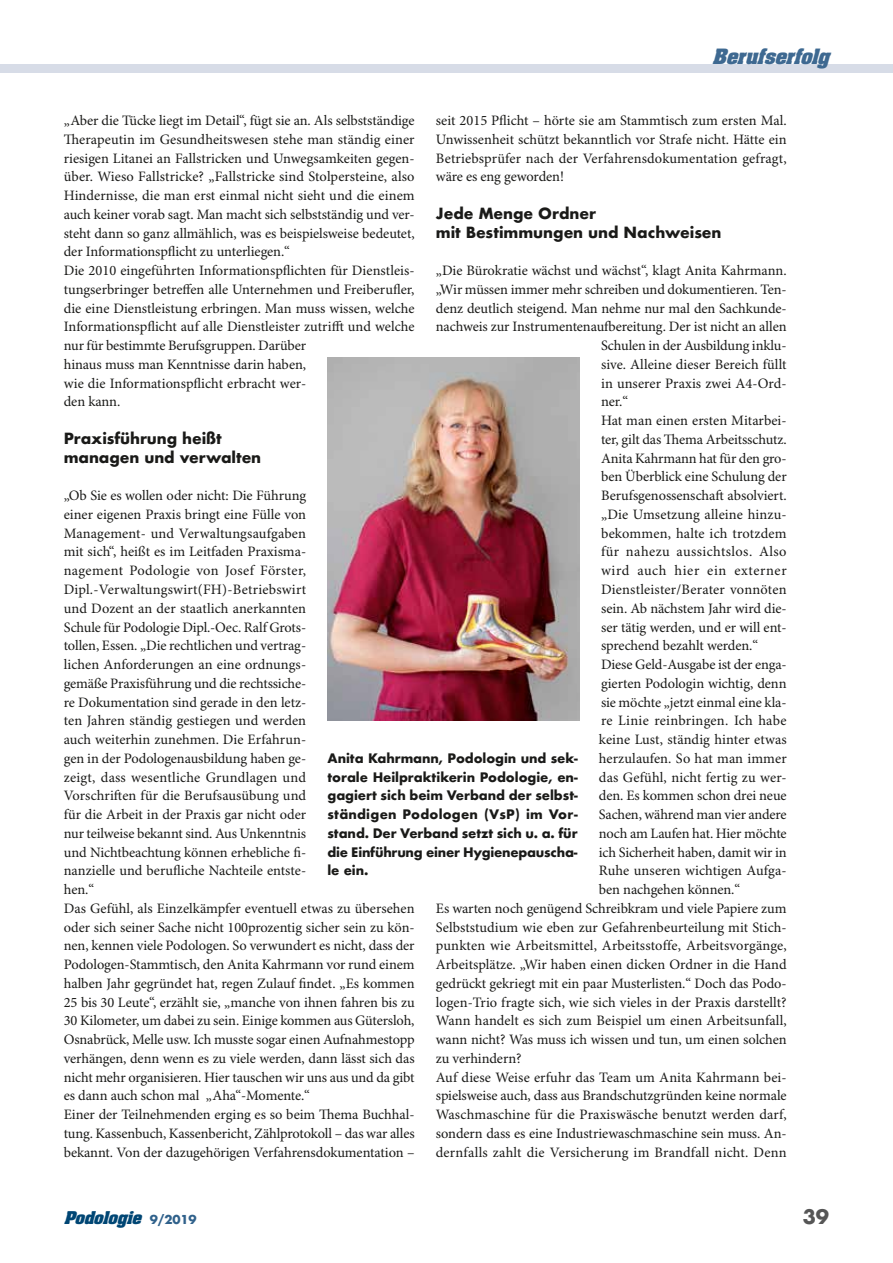
<style>
.page{position:relative;width:893px;height:1263px;background:#fff}
.page>*{position:absolute;margin:0;border:0;box-sizing:border-box;transform-origin:0 0}
.t1{font:700 19.5px "Futura";color:#565656}
.t2{font:italic 700 18px "Aachen";color:#3e6991}
.t3{font:700 15px/18.8px "Futura";letter-spacing:-.005em;color:#1a1a18}
.t4{font:italic 700 15px "Aachen";color:#004674}
.t5{font:14.4px/18.8px "Minion Pro";letter-spacing:-.005em;color:#1a1a18}
.t6{font:14.4px "Minion Pro";letter-spacing:.015em;color:#1a1a18}
.t7{font:14.4px "Minion Pro";letter-spacing:.03em;color:#1a1a18}
.t8{font:14.4px "Minion Pro";letter-spacing:.04em;color:#1a1a18}
.t9{font:700 12.75px/18.8px "Futura";letter-spacing:-.015em;color:#1a1a18;text-align:justify}
.s1{font-family:"Futura";font-style:normal;font-size:12px;color:#30618b}
</style>
<div class="page">
<div style="left:0;top:64px;width:893px;height:9px;background:#d7dce7"></div>
<img style="left:327px;top:357px;width:253px;height:364px">
<p class="t2" style="left:712px;top:43px;width:125px">Berufserfolg</p>
<p class="t5" style="left:64px;top:112px;width:352px">„Aber die Tücke liegt im Detail“, fügt sie an. Als selbstständige Therapeutin im Gesundheitswesen stehe man ständig einer riesigen Litanei an Fallstricken und Unwegsamkeiten gegen&shy;über. Wieso Fallstricke? „Fallstricke sind Stolpersteine, also Hindernisse, die man erst einmal nicht sieht und die einem auch keiner vorab sagt. Man macht sich selbstständig und ver&shy;steht dann so ganz allmählich, was es beispielsweise bedeutet, der Informationspflicht zu unterliegen.“<br>Die 2010 eingeführten Informationspflichten für Dienstleis&shy;tungserbringer betreffen alle Unternehmen und Freiberufler, die eine Dienstleistung erbringen. Man muss wissen, welche Informationspflicht auf alle Dienstleister zutrifft und welche nur für bestimmte Berufsgruppen. Darüber<br>hinaus muss man Kenntnisse darin haben,<br>wie die Informationspflicht erbracht wer-<br>den kann.</p>
<p class="t3" style="left:64px;top:429px;width:199px">Praxisführung heißt managen und verwalten</p>
<p class="t5" style="left:64px;top:487px;width:352px">„Ob Sie es wollen oder nicht: Die Führung<br>einer eigenen Praxis bringt eine Fülle von<br>Management- und Verwaltungsaufgaben<br>mit sich“, heißt es im Leitfaden Praxisma-<br>nagement Podologie von Josef Förster, Dipl.-Verwaltungswirt(FH)-Betriebswirt<br>und Dozent an der staatlich anerkannten<br>Schule für Podologie Dipl.-Oec. Ralf Grots-<br>tollen, Essen. „Die rechtlichen und vertrag-<br>lichen Anforderungen an eine ordnungs-<br>gemäße Praxisführung und die rechtssiche-<br>re Dokumentation sind gerade in den letz-<br>ten Jahren ständig gestiegen und werden<br>auch weiterhin zunehmen. Die Erfahrun-<br>gen in der Podologenausbildung haben ge-<br>zeigt, dass wesentliche Grundlagen und<br>Vorschriften für die Berufsausübung und<br>für die Arbeit in der Praxis gar nicht oder<br>nur teilweise bekannt sind. Aus Unkenntnis<br>und Nichtbeachtung können erhebliche fi-<br>nanzielle und berufliche Nachteile entste-<br>hen.“<br>Das Gefühl, als Einzelkämpfer eventuell etwas zu übersehen oder sich seiner Sache nicht 100prozentig sicher sein zu kön&shy;nen, kennen viele Podologen. So verwundert es nicht, dass der Podologen-Stammtisch, den Anita Kahrmann vor rund einem halben Jahr gegründet hat, regen Zulauf findet. „Es kommen 25 bis 30 Leute“, erzählt sie, „manche von ihnen fahren bis zu 30 Kilometer, um dabei zu sein. Einige kommen aus Gütersloh, Osnabrück, Melle usw. Ich musste sogar einen Aufnahmestopp verhängen, denn wenn es zu viele werden, dann lässt sich das nicht mehr organisieren. Hier tauschen wir uns aus und da gibt es dann auch schon mal „Aha“-Momente.“<br>Einer der Teilnehmenden erging es so beim Thema Buchhal&shy;tung. Kassenbuch, Kassenbericht, Zählprotokoll – das war alles bekannt. Von der dazugehörigen Verfahrensdokumentation –</p>
<p class="t5" style="left:436px;top:112px;width:352px;text-align:justify">seit 2015 Pflicht – hörte sie am Stammtisch zum ersten Mal.<br>Unwissenheit schützt bekanntlich vor Strafe nicht. Hätte ein Betriebsprüfer nach der Verfahrensdokumentation gefragt, wäre es eng geworden!</p>
<p class="t3" style="left:436px;top:204px;width:287px">Jede Menge Ordner<br>mit Bestimmungen und Nachweisen</p>
<p class="t5" style="left:436px;top:262px;width:352px">„Die Bürokratie wächst und wächst“, klagt Anita Kahrmann.</p>
<p class="t5" style="left:436px;top:281px;width:352px">„Wir müssen immer mehr schreiben und dokumentieren. Ten-</p>
<p class="t5" style="left:436px;top:299px;width:352px">denz deutlich steigend. Man nehme nur mal den Sachkunde-</p>
<p class="t5" style="left:436px;top:318px;width:352px">nachweis zur Instrumentenaufbereitung. Der ist nicht an allen</p>
<p class="t5" style="left:601px;top:337px;width:187px">Schulen in der Ausbildung inklu-</p>
<p class="t5" style="left:601px;top:356px;width:187px">sive. Alleine dieser Bereich füllt</p>
<p class="t5" style="left:601px;top:374px;width:187px">in unserer Praxis zwei A4-Ord-</p>
<p class="t5" style="left:601px;top:393px;width:29px">ner.“</p>
<p class="t5" style="left:601px;top:412px;width:187px">Hat man einen ersten Mitarbei-</p>
<p class="t5" style="left:601px;top:431px;width:187px">ter, gilt das Thema Arbeitsschutz.</p>
<p class="t5" style="left:601px;top:449px;width:187px">Anita Kahrmann hat für den gro-</p>
<p class="t5" style="left:601px;top:468px;width:187px">ben Überblick eine Schulung der</p>
<p class="t5" style="left:601px;top:487px;width:187px">Berufsgenossenschaft absolviert.</p>
<p class="t5" style="left:601px;top:506px;width:187px">„Die Umsetzung alleine hinzu-</p>
<p class="t5" style="left:601px;top:524px;width:187px">bekommen, halte ich trotzdem</p>
<p class="t7" style="left:601px;top:543px;width:187px">für nahezu aussichtslos. Also</p>
<p class="t8" style="left:601px;top:562px;width:187px">wird auch hier ein externer</p>
<p class="t6" style="left:601px;top:581px;width:187px">Dienstleister/Berater vonnöten</p>
<p class="t5" style="left:601px;top:599px;width:187px">sein. Ab nächstem Jahr wird die-</p>
<p class="t5" style="left:601px;top:618px;width:187px">ser tätig werden, und er will ent-</p>
<p class="t5" style="left:601px;top:637px;width:159px">sprechend bezahlt werden.“</p>
<p class="t5" style="left:601px;top:656px;width:187px">Diese Geld-Ausgabe ist der enga-</p>
<p class="t5" style="left:601px;top:674px;width:187px">gierten Podologin wichtig, denn</p>
<p class="t5" style="left:601px;top:693px;width:187px">sie möchte „jetzt einmal eine kla-</p>
<p class="t6" style="left:601px;top:712px;width:187px">re Linie reinbringen. Ich habe</p>
<p class="t5" style="left:599px;top:731px;width:189px">keine Lust, ständig hinter etwas</p>
<p class="t5" style="left:599px;top:749px;width:189px">herzulaufen. So hat man immer</p>
<p class="t5" style="left:599px;top:768px;width:189px">das Gefühl, nicht fertig zu wer-</p>
<p class="t5" style="left:599px;top:787px;width:189px">den. Es kommen schon drei neue</p>
<p class="t5" style="left:599px;top:806px;width:189px">Sachen, während man vier andere</p>
<p class="t5" style="left:599px;top:824px;width:189px">noch am Laufen hat. Hier möchte</p>
<p class="t5" style="left:599px;top:843px;width:189px">ich Sicherheit haben, damit wir in</p>
<p class="t5" style="left:599px;top:862px;width:189px">Ruhe unseren wichtigen Aufga-</p>
<p class="t5" style="left:599px;top:881px;width:143px">ben nachgehen können.“</p>
<p class="t5" style="left:436px;top:899px;width:352px">Es warten noch genügend Schreibkram und viele Papiere zum</p>
<p class="t5" style="left:436px;top:918px;width:352px">Selbststudium wie eben zur Gefahrenbeurteilung mit Stich-</p>
<p class="t5" style="left:436px;top:937px;width:352px">punkten wie Arbeitsmittel, Arbeitsstoffe, Arbeitsvorgänge,</p>
<p class="t5" style="left:436px;top:956px;width:352px">Arbeitsplätze. „Wir haben einen dicken Ordner in die Hand</p>
<p class="t5" style="left:436px;top:974px;width:352px">gedrückt gekriegt mit ein paar Musterlisten.“ Doch das Podo-</p>
<p class="t5" style="left:436px;top:993px;width:352px">logen-Trio fragte sich, wie sich vieles in der Praxis darstellt?</p>
<p class="t5" style="left:436px;top:1012px;width:352px">Wann handelt es sich zum Beispiel um einen Arbeitsunfall,</p>
<p class="t5" style="left:436px;top:1031px;width:352px">wann nicht? Was muss ich wissen und tun, um einen solchen</p>
<p class="t5" style="left:436px;top:1049px;width:87px">zu verhindern?</p>
<p class="t5" style="left:436px;top:1068px;width:352px">Auf diese Weise erfuhr das Team um Anita Kahrmann bei-</p>
<p class="t5" style="left:436px;top:1087px;width:352px">spielsweise auch, dass aus Brandschutzgründen keine normale</p>
<p class="t5" style="left:436px;top:1106px;width:352px">Waschmaschine für die Praxiswäsche benutzt werden darf,</p>
<p class="t5" style="left:436px;top:1124px;width:352px">sondern dass es eine Industriewaschmaschine sein muss. An-</p>
<p class="t6" style="left:436px;top:1143px;width:352px">dernfalls zahlt die Versicherung im Brandfall nicht. Denn</p>
<p class="t9" style="left:327px;top:748px;width:252px">Anita Kahrmann, Podologin und sek&shy;torale Heilpraktikerin Podologie, en&shy;gagiert sich beim Verband der selbst&shy;ständigen Podologen (VsP) im Vor&shy;stand. Der Verband setzt sich u. a. für die Einführung einer Hygienepauscha&shy;le ein.</p>
<p class="t4" style="left:64px;top:1207px;width:134px">Podologie <span class="s1">9 / 2 0 1 9</span></p>
<h1 class="t1" style="left:803px;top:1203px;width:28px">39</h1>
</div>
